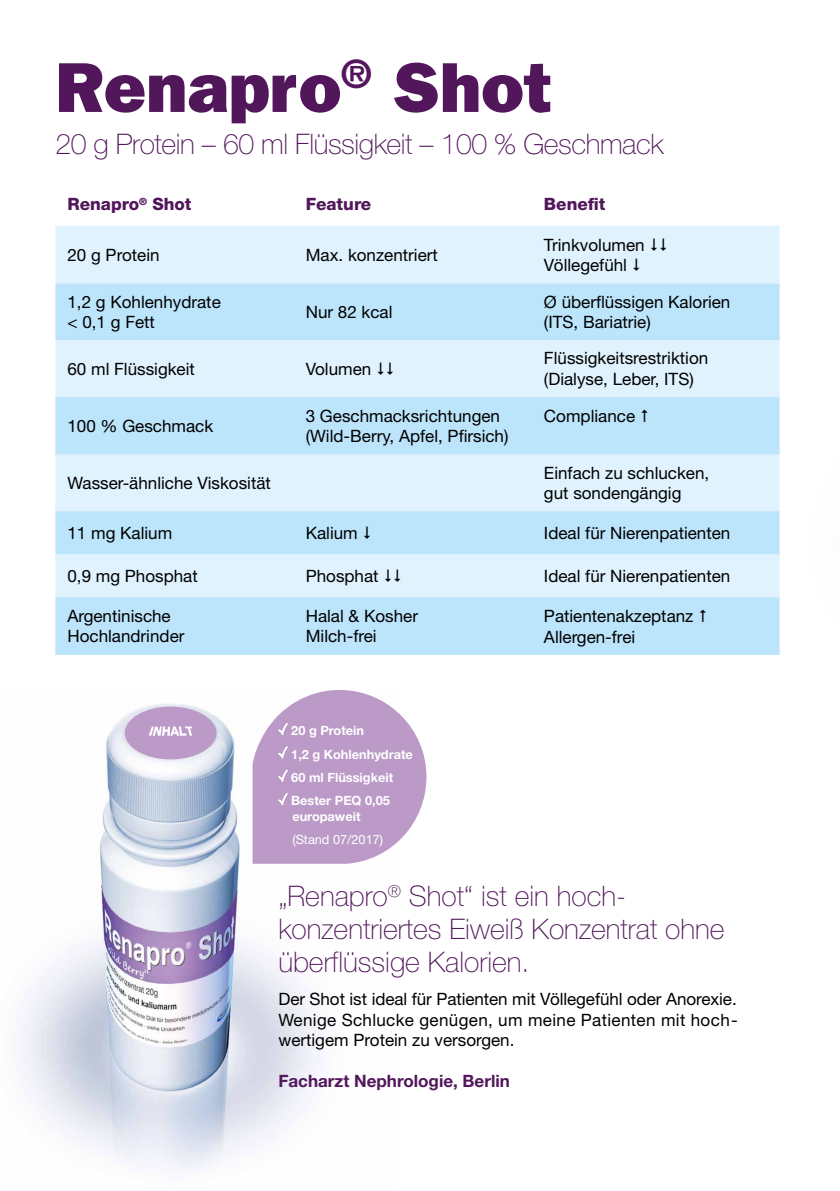
<style>
.page{position:relative;width:840px;height:1191px;background:#fff}
.page>*{position:absolute;margin:0;border:0;box-sizing:border-box;transform-origin:0 0}
.t1{font:800 70.8px "Franklin Gothic";color:#52165b}
.t2{font:100 28.4px/32.6px "Helvetica Neue LT Std";color:#52165b}
.t3{font:17px/20.4px "Helvetica Neue LT Std";color:#000}
.t4{font:700 17px "Helvetica Neue LT Std";color:#52165b}
.t5{font:800 17px "Helvetica Neue LT Std";color:#52165b}
.t6{font:700 12.8px/23.4px "Helvetica Neue LT Std";color:#fff}
.t7{font:12.8px "Helvetica Neue LT Std";color:#fff}
</style>
<div class="page">
<img style="left:20px;top:703px;width:332px;height:469px">
<div style="left:125px;top:706px;width:91px;height:53px;background:#bc9ac8;border-radius:50%"></div>
<svg style="left:252px;top:690px;width:174px;height:173px"></svg>
<svg style="left:149px;top:726px;width:43px;height:9px"></svg>
<div style="left:55px;top:226px;width:724px;height:57px;background:#dff2fd"></div>
<svg style="left:55px;top:283px;width:724px;height:372px;background:#cae9fb"></svg>
<svg style="left:650px;top:238px;width:16px;height:13px"></svg>
<svg style="left:633px;top:259px;width:6px;height:12px"></svg>
<svg style="left:377px;top:362px;width:16px;height:13px"></svg>
<svg style="left:641px;top:409px;width:6px;height:13px"></svg>
<svg style="left:364px;top:527px;width:6px;height:12px"></svg>
<svg style="left:385px;top:570px;width:15px;height:12px"></svg>
<svg style="left:699px;top:610px;width:6px;height:12px"></svg>
<h1 class="t1" style="left:55px;top:46px;width:498px">Renapro<sup>®</sup> Shot</h1>
<h2 class="t2" style="left:55px;top:128px;width:609px">20 g Protein – 60 ml Flüssigkeit – 100 % Geschmack</h2>
<p class="t5" style="left:67px;top:194px;width:125px">Renapro<sup>®</sup> Shot</p>
<p class="t5" style="left:305px;top:194px;width:67px">Feature</p>
<p class="t5" style="left:543px;top:194px;width:63px">Benefit</p>
<p class="t3" style="left:67px;top:244px;width:94px">20 g Protein</p>
<p class="t3" style="left:305px;top:244px;width:134px">Max. konzentriert</p>
<p class="t3" style="left:543px;top:234px;width:102px">Trinkvolumen<br>Völlegefühl</p>
<p class="t3" style="left:67px;top:291px;width:155px">1,2 g Kohlenhydrate &lt; 0,1 g Fett</p>
<p class="t3" style="left:305px;top:301px;width:88px">Nur 82 kcal</p>
<p class="t3" style="left:543px;top:291px;width:188px">Ø überflüssigen Kalorien (ITS, Bariatrie)</p>
<p class="t3" style="left:67px;top:358px;width:129px">60 ml Flüssigkeit</p>
<p class="t3" style="left:305px;top:358px;width:67px">Volumen</p>
<p class="t3" style="left:543px;top:348px;width:166px">Flüssigkeitsrestriktion (Dialyse, Leber, ITS)</p>
<p class="t3" style="left:67px;top:415px;width:147px">100 % Geschmack</p>
<p class="t3" style="left:305px;top:405px;width:204px">3 Geschmacksrichtungen (Wild-Berry, Apfel, Pfirsich)</p>
<p class="t3" style="left:543px;top:405px;width:93px">Compliance</p>
<p class="t3" style="left:67px;top:472px;width:205px">Wasser-ähnliche Viskosität</p>
<p class="t3" style="left:543px;top:462px;width:167px">Einfach zu schlucken, gut sondengängig</p>
<p class="t3" style="left:67px;top:522px;width:106px">11 mg Kalium</p>
<p class="t3" style="left:305px;top:523px;width:54px">Kalium</p>
<p class="t3" style="left:543px;top:522px;width:188px">Ideal für Nierenpatienten</p>
<p class="t3" style="left:67px;top:565px;width:132px">0,9 mg Phosphat</p>
<p class="t3" style="left:305px;top:566px;width:74px">Phosphat</p>
<p class="t3" style="left:543px;top:565px;width:188px">Ideal für Nierenpatienten</p>
<p class="t3" style="left:67px;top:605px;width:118px">Argentinische<br>Hochlandrinder</p>
<p class="t3" style="left:305px;top:605px;width:114px">Halal &amp; Kosher<br>Milch-frei</p>
<p class="t3" style="left:543px;top:606px;width:151px">Patientenakzeptanz<br>Allergen-frei</p>
<p class="t6" style="left:291px;top:718px;width:123px">20 g Protein<br>1,2 g Kohlenhydrate<br>60 ml Flüssigkeit<br>Bester PEQ 0,05</p>
<p class="t6" style="left:292px;top:804px;width:70px">europaweit</p>
<p class="t7" style="left:292px;top:832px;width:92px">(Stand 07/2017)</p>
<h2 class="t2" style="left:278px;top:880px;width:447px">„Renapro<sup>®</sup> Shot“ ist ein hoch&shy;konzentriertes Eiweiß Konzentrat ohne überflüssige Kalorien.</h2>
<p class="t3" style="left:278px;top:988px;width:460px;text-align:justify">Der Shot ist ideal für Patienten mit Völlegefühl oder Anorexie.<br>Wenige Schlucke genügen, um meine Patienten mit hoch&shy;wertigem Protein zu versorgen.</p>
<p class="t4" style="left:278px;top:1070px;width:233px">Facharzt Nephrologie, Berlin</p>
</div>
